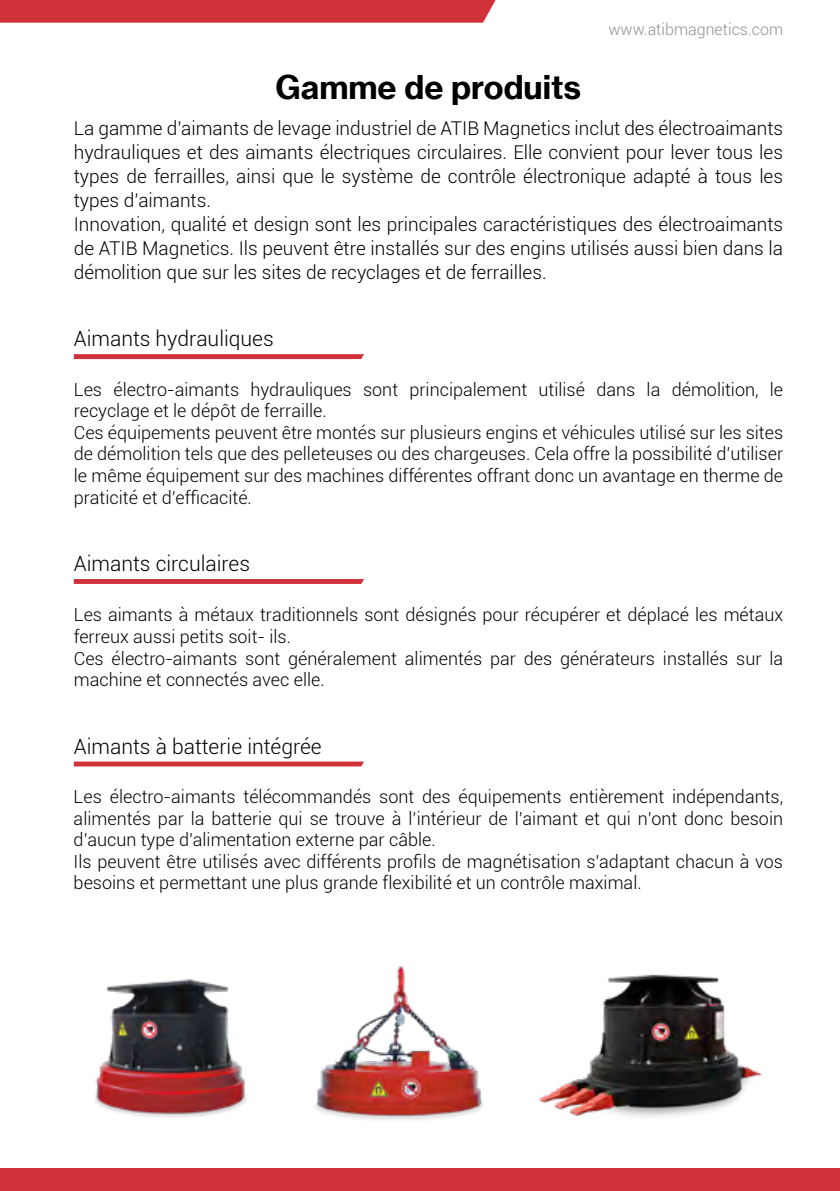
<style>
.page{position:relative;width:840px;height:1191px;background:#fff}
.page>*{position:absolute;margin:0;border:0;box-sizing:border-box;transform-origin:0 0}
.t1{font:700 32px "Neue Haas Grotesk Text Pro";color:#000}
.t2{font:300 21px "Roboto";color:#000}
.t3{font:300 19px/24px "Roboto";color:#000}
.t4{font:300 18px/21.6px "Roboto";color:#000}
.t5{font:300 16px "Roboto";color:#929292}
</style>
<div class="page">
<img style="left:95px;top:979px;width:152px;height:138px">
<div style="left:0;top:1168px;width:839px;height:23px;background:#d13239"></div>
<div style="left:0;top:0;width:495px;height:23px;background:#d13239"></div>
<img style="left:314px;top:966px;width:170px;height:154px">
<img style="left:538px;top:974px;width:224px;height:143px">
<svg style="left:74px;top:354px;width:290px;height:5px"></svg>
<svg style="left:74px;top:579px;width:290px;height:5px"></svg>
<svg style="left:74px;top:761px;width:290px;height:5px"></svg>
<p class="t5" style="left:608px;top:18px;width:176px">www.atibmagnetics.com</p>
<h1 class="t1" style="left:275px;top:67px;width:307px">Gamme de produits</h1>
<p class="t3" style="left:74px;top:115px;width:710px">La gamme d’aimants de levage industriel de ATIB Magnetics inclut des électroaimants hydrauliques et des aimants électriques circulaires. Elle convient pour lever tous les types de ferrailles, ainsi que le système de contrôle électronique adapté à tous les types d’aimants.<br>Innovation, qualité et design sont les principales caractéristiques des électroaimants de ATIB Magnetics. Ils peuvent être installés sur des engins utilisés aussi bien dans la démolition que sur les sites de recyclages et de ferrailles.</p>
<p class="t2" style="left:74px;top:324px;width:201px">Aimants hydrauliques</p>
<p class="t4" style="left:74px;top:378px;width:710px">Les électro-aimants hydrauliques sont principalement utilisé dans la démolition, le recyclage et le dépôt de ferraille.<br>Ces équipements peuvent être montés sur plusieurs engins et véhicules utilisé sur les sites de démolition tels que des pelleteuses ou des chargeuses. Cela offre la possibilité d’utiliser le même équipement sur des machines différentes offrant donc un avantage en therme de praticité et d’efficacité.</p>
<p class="t2" style="left:74px;top:549px;width:178px">Aimants circulaires</p>
<p class="t4" style="left:74px;top:603px;width:710px">Les aimants à métaux traditionnels sont désignés pour récupérer et déplacé les métaux ferreux aussi petits soit- ils.<br>Ces électro-aimants sont généralement alimentés par des générateurs installés sur la machine et connectés avec elle.</p>
<p class="t2" style="left:74px;top:731px;width:249px">Aimants à batterie intégrée</p>
<p class="t4" style="left:74px;top:785px;width:710px">Les électro-aimants télécommandés sont des équipements entièrement indépendants, alimentés par la batterie qui se trouve à l’intérieur de l’aimant et qui n’ont donc besoin d’aucun type d’alimentation externe par câble.<br>Ils peuvent être utilisés avec différents profils de magnétisation s’adaptant chacun à vos besoins et permettant une plus grande flexibilité et un contrôle maximal.</p>
</div>
